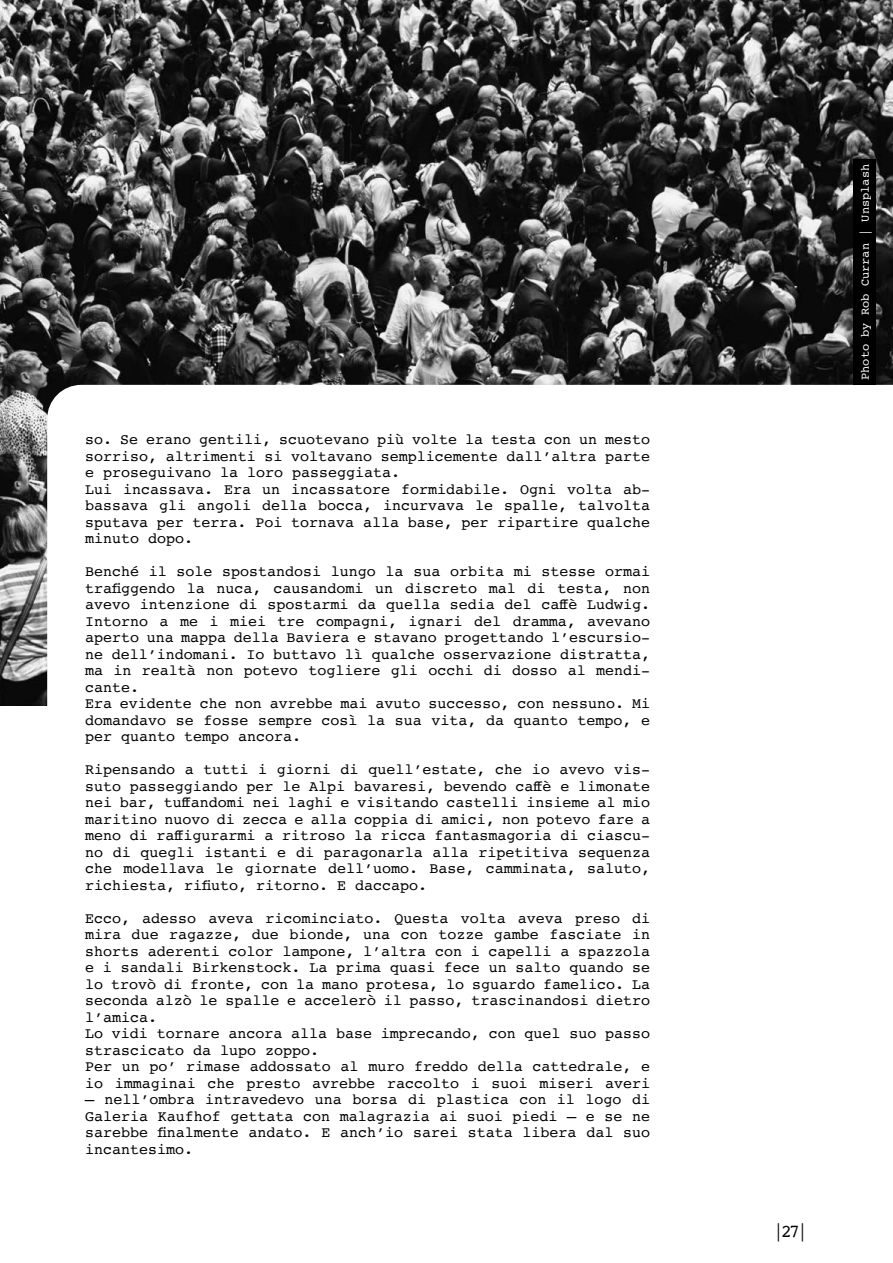
<style>
.page{position:relative;width:893px;height:1263px;background:#fff}
.page>*{position:absolute;margin:0;border:0;box-sizing:border-box;transform-origin:0 0}
.t1{font:18px "Courier";color:#000}
.t2{font:15px/16.5px "Courier";color:#000}
.t3{font:12px "Courier";color:#fff}
</style>
<div class="page">
<img style="left:0;top:0;width:893px;height:706px">
<svg style="left:47px;top:385px;width:846px;height:321px"></svg>
<div style="left:853px;top:159px;width:22px;height:226px;background:#000"></div>
<p class="t2" style="left:85px;top:431px;width:567px">so. Se erano gentili, scuotevano più volte la testa con un mesto sorriso, altrimenti si voltavano semplicemente dall’altra parte e proseguivano la loro passeggiata.<br>Lui incassava. Era un incassatore formidabile. Ogni volta ab&shy;bassava gli angoli della bocca, incurvava le spalle, talvolta sputava per terra. Poi tornava alla base, per ripartire qualche minuto dopo.</p>
<p class="t2" style="left:85px;top:563px;width:567px">Benché il sole spostandosi lungo la sua orbita mi stesse ormai trafiggendo la nuca, causandomi un discreto mal di testa, non avevo intenzione di spostarmi da quella sedia del caffè Ludwig.<br>Intorno a me i miei tre compagni, ignari del dramma, avevano aperto una mappa della Baviera e stavano progettando l’escursio&shy;ne dell’indomani. Io buttavo lì qualche osservazione distratta, ma in realtà non potevo togliere gli occhi di dosso al mendi&shy;cante.<br>Era evidente che non avrebbe mai avuto successo, con nessuno. Mi domandavo se fosse sempre così la sua vita, da quanto tempo, e per quanto tempo ancora.</p>
<p class="t2" style="left:85px;top:761px;width:567px;text-align:justify">Ripensando a tutti i giorni di quell’estate, che io avevo vis&shy;suto passeggiando per le Alpi bavaresi, bevendo caffè e limonate nei bar, tuffandomi nei laghi e visitando castelli insieme al mio maritino nuovo di zecca e alla coppia di amici, non potevo fare a meno di raffigurarmi a ritroso la ricca fantasmagoria di ciascu&shy;no di quegli istanti e di paragonarla alla ripetitiva sequenza che modellava le giornate dell’uomo. Base, camminata, saluto, richiesta, rifiuto, ritorno. E daccapo.</p>
<p class="t2" style="left:85px;top:909px;width:567px">Ecco, adesso aveva ricominciato. Questa volta aveva preso di mira due ragazze, due bionde, una con tozze gambe fasciate in shorts aderenti color lampone, l’altra con i capelli a spazzola e i sandali Birkenstock. La prima quasi fece un salto quando se lo trovò di fronte, con la mano protesa, lo sguardo famelico. La seconda alzò le spalle e accelerò il passo, trascinandosi dietro l’amica.<br>Lo vidi tornare ancora alla base imprecando, con quel suo passo strascicato da lupo zoppo.<br>Per un po’ rimase addossato al muro freddo della cattedrale, e io immaginai che presto avrebbe raccolto i suoi miseri averi</p>
<p class="t2" style="left:85px;top:1091px;width:567px;text-align:justify">– nell’ombra intravedevo una borsa di plastica con il logo di Galeria Kaufhof gettata con malagrazia ai suoi piedi – e se ne sarebbe finalmente andato. E anch’io sarei stata libera dal suo incantesimo.</p>
<p class="t3" style="left:856px;top:380px;width:218px;rotate:-90deg">Photo by Rob Curran | Unsplash</p>
<p class="t1" style="left:773px;top:1217px;width:36px">|27|</p>
</div>
